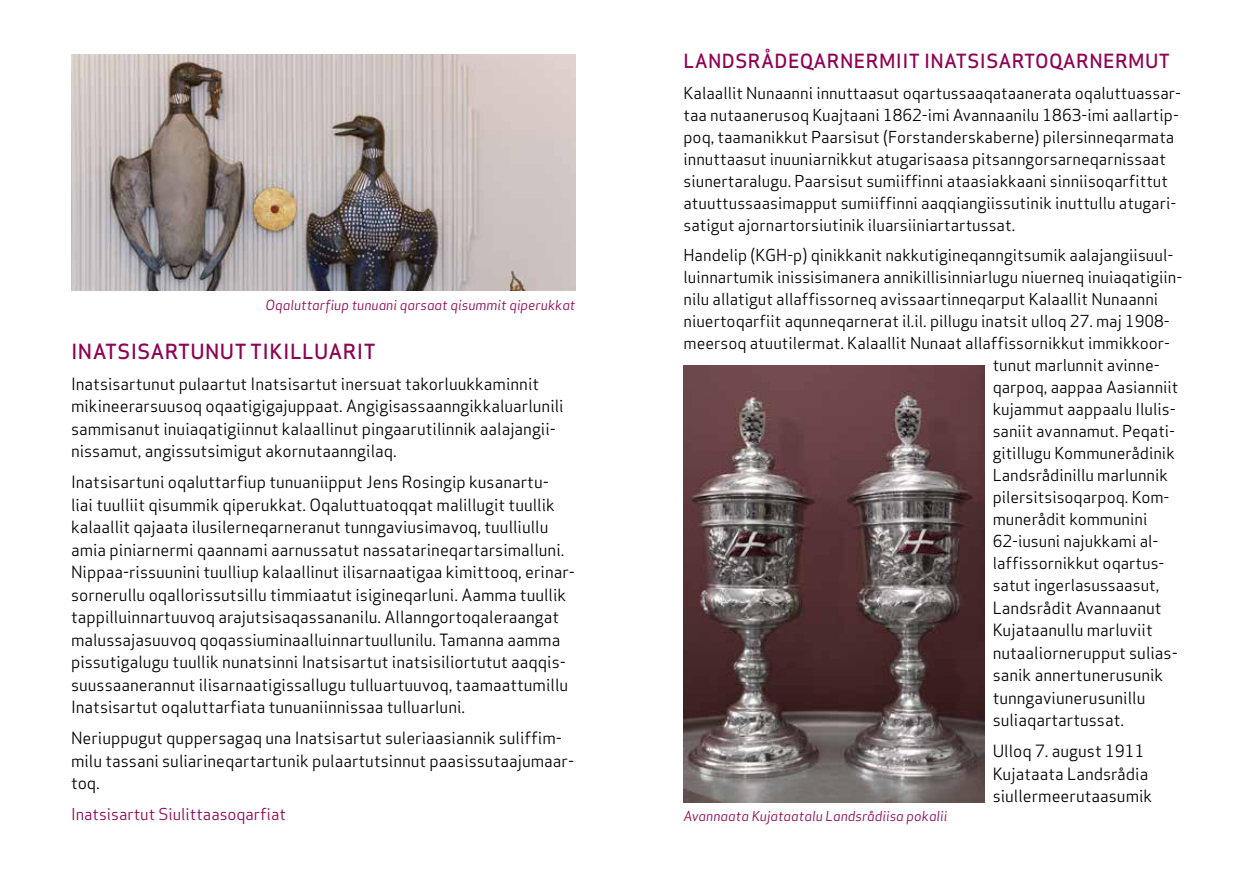
<style>
.page{position:relative;width:1259px;height:893px;background:#fff}
.page>*{position:absolute;margin:0;border:0;box-sizing:border-box;transform-origin:0 0}
.t1{font:500 20.4px "Apex Sans";letter-spacing:.02em;color:#8e0352}
.t2{font:500 19.05px "Apex Sans";letter-spacing:.02em;color:#8e0352}
.t3{font:16.5px/22.5px "Apex Sans";color:#000}
.t4{font:16.2px/22px "Apex Sans";color:#000}
.t5{font:16.05px "Apex Sans";color:#8e0352}
.t6{font:italic 13.5px "Apex Sans";color:#8e0352}
</style>
<div class="page">
<img style="left:71px;top:54px;width:504px;height:236px">
<img style="left:683px;top:365px;width:301px;height:437px">
<p class="t6" style="left:265px;top:294px;width:311px">Oqaluttarfiup tunuani qarsaat qisummit qiperukkat</p>
<p class="t1" style="left:71px;top:333px;width:306px">INATSISARTUNUT TIKILLUARIT</p>
<p class="t3" style="left:71px;top:371px;width:494px">Inatsisartunut pulaartut Inatsisartut inersuat takorluukkaminnit mikineerarsuusoq oqaatigigajuppaat. Angigisassaanngikkaluarlunili sammisanut inuiaqatigiinnut kalaallinut pingaarutilinnik aalajangii&shy;nissamut, angissutsimigut akornutaanngilaq.</p>
<p class="t3" style="left:71px;top:469px;width:505px">Inatsisartuni oqaluttarfiup tunuaniipput Jens Rosingip kusanartu-<br>liai tuulliit qisummik qiperukkat. Oqaluttuatoqqat malillugit tuullik kalaallit qajaata ilusilerneqarneranut tunngaviusimavoq, tuulliullu amia piniarnermi qaannami aarnussatut nassatarineqartarsimalluni.<br>Nippaa-rissuunini tuulliup kalaallinut ilisarnaatigaa kimittooq, erinar&shy;sornerullu oqallorissutsillu timmiaatut isigineqarluni. Aamma tuullik tappilluinnartuuvoq arajutsisaqassananilu. Allanngortoqaleraangat malussajasuuvoq qoqassiuminaalluinnartuullunilu. Tamanna aamma pissutigalugu tuullik nunatsinni Inatsisartut inatsisiliortutut aaqqis&shy;suussaanerannut ilisarnaatigissallugu tulluartuuvoq, taamaattumillu Inatsisartut oqaluttarfiata tunuaniinnissaa tulluarluni.</p>
<p class="t3" style="left:71px;top:725px;width:504px">Neriuppugut quppersagaq una Inatsisartut suleriaasiannik suliffim&shy;milu tassani suliarineqartartunik pulaartutsinnut paasissutaajumaar&shy;toq.</p>
<p class="t5" style="left:71px;top:801px;width:216px">Inatsisartut Siulittaasoqarfiat</p>
<p class="t2" style="left:683px;top:44px;width:488px">LANDSRÅDEQARNERMIIT INATSISARTOQARNERMUT</p>
<p class="t4" style="left:683px;top:80px;width:499px">Kalaallit Nunaanni innuttaasut oqartussaaqataanerata oqaluttuassar&shy;taa nutaanerusoq Kuajtaani 1862-imi Avannaanilu 1863-imi aallartip&shy;poq, taamanikkut Paarsisut (Forstanderskaberne) pilersinneqarmata innuttaasut inuuniarnikkut atugarisaasa pitsanngorsarneqarnissaat siunertaralugu. Paarsisut sumiiffinni ataasiakkaani sinniisoqarfittut atuuttussaasimapput sumiiffinni aaqqiangiissutinik inuttullu atugari&shy;satigut ajornartorsiutinik iluarsiiniartartussat.</p>
<p class="t4" style="left:683px;top:243px;width:491px">Handelip (KGH-p) qinikkanit nakkutigineqanngitsumik aalajangiisuul-</p>
<p class="t4" style="left:683px;top:265px;width:500px">luinnartumik inissisimanera annikillisinniarlugu niuerneq inuiaqatigiin-</p>
<p class="t4" style="left:683px;top:287px;width:476px">nilu allatigut allaffissorneq avissaartinneqarput Kalaallit Nunaanni</p>
<p class="t4" style="left:683px;top:309px;width:488px">niuertoqarfiit aqunneqarnerat il.il. pillugu inatsit ulloq 27. maj 1908-</p>
<p class="t4" style="left:683px;top:331px;width:488px">meersoq atuutilermat. Kalaallit Nunaat allaffissornikkut immikkoor-</p>
<p class="t4" style="left:992px;top:353px;width:169px">tunut marlunnit avinne-</p>
<p class="t4" style="left:992px;top:375px;width:187px">qarpoq, aappaa Aasianniit</p>
<p class="t4" style="left:992px;top:397px;width:185px">kujammut aappaalu Ilulis-</p>
<p class="t4" style="left:992px;top:419px;width:184px">saniit avannamut. Peqati-</p>
<p class="t4" style="left:992px;top:441px;width:184px">gitillugu Kommunerådinik</p>
<p class="t4" style="left:992px;top:463px;width:177px">Landsrådinillu marlunnik</p>
<p class="t4" style="left:992px;top:485px;width:178px">pilersitsisoqarpoq. Kom-</p>
<p class="t4" style="left:992px;top:507px;width:156px">munerådit kommunini</p>
<p class="t4" style="left:992px;top:529px;width:167px">62-iusuni najukkami al-</p>
<p class="t4" style="left:992px;top:551px;width:173px">laffissornikkut oqartus-</p>
<p class="t4" style="left:992px;top:573px;width:168px">satut ingerlasussaasut,</p>
<p class="t3" style="left:992px;top:595px;width:187px">Landsrådit Avannaanut<br>Kujataanullu marluviit nutaaliornerupput sulias&shy;sanik annertunerusunik tunngaviunerusunillu suliaqartartussat.</p>
<p class="t3" style="left:992px;top:738px;width:161px">Ulloq 7. august 1911<br>Kujataata Landsrådia siullermeerutaasumik</p>
<p class="t6" style="left:683px;top:805px;width:265px">Avannaata Kujataatalu Landsrådiisa pokalii</p>
</div>
